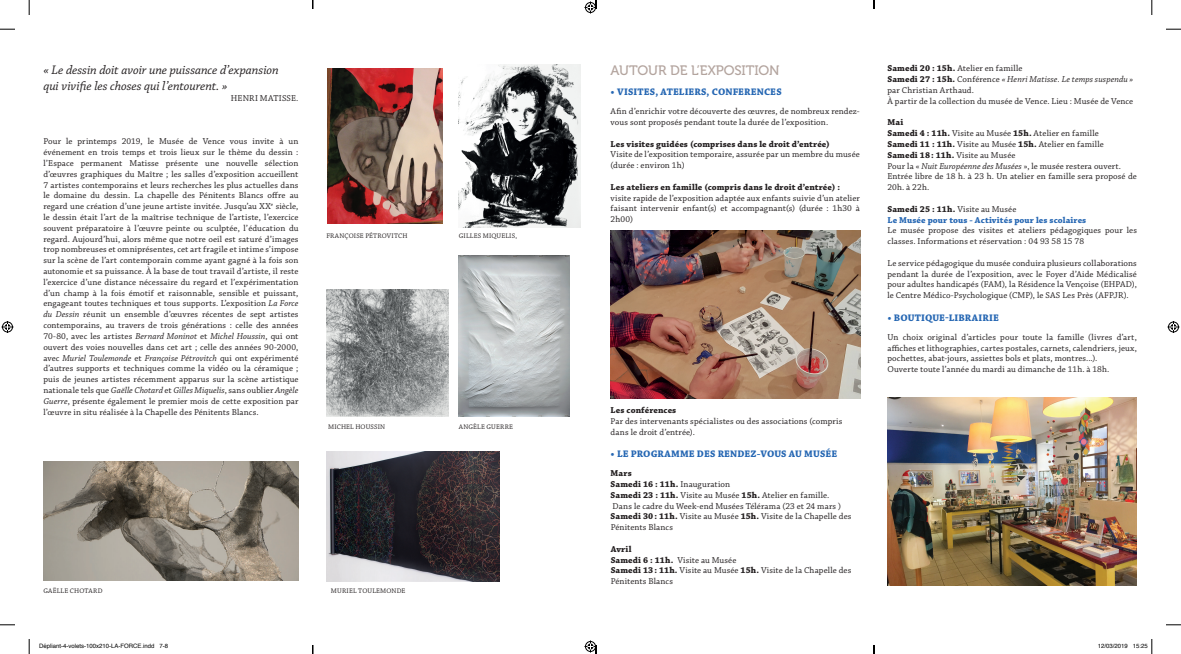
<style>
.page{position:relative;width:1181px;height:654px;background:#fff}
.page>*{position:absolute;margin:0;border:0;box-sizing:border-box;transform-origin:0 0}
.t1{font:13.6px "Museo 500";letter-spacing:-.01em;color:#b3a49e}
.t2{font:italic 13px/15.6px "Chaparral Pro";letter-spacing:-.005em;color:#231f20}
.t3{font:700 10px "Chaparral Pro";letter-spacing:.01em;color:#2667b3}
.t4{font:9px/10.8px "Chaparral Pro";letter-spacing:.01em;color:#231f20}
.t5{font:700 9px "Chaparral Pro";letter-spacing:.015em;color:#231f20}
.t6{font:700 9px/10.8px "Chaparral Pro";letter-spacing:.015em;color:#2667b3}
.t7{font:7px "Chaparral Pro";letter-spacing:.025em;color:#231f20}
.t8{font:6px "Helvetica";color:#000}
.s1{font-style:italic}
.s2{font-weight:700}
.s3{color:#231f20}
.s4{font-weight:400;color:#231f20}
</style>
<div class="page">
<img style="left:611px;top:230px;width:249px;height:168px">
<img style="left:887px;top:398px;width:250px;height:187px">
<img style="left:43px;top:461px;width:255px;height:120px">
<img style="left:327px;top:68px;width:116px;height:155px">
<img style="left:459px;top:255px;width:111px;height:161px">
<img style="left:327px;top:289px;width:122px;height:127px">
<img style="left:459px;top:65px;width:121px;height:162px">
<img style="left:327px;top:451px;width:173px;height:130px">
<svg style="left:0;top:29px;width:15px;height:1px"></svg>
<svg style="left:1166px;top:29px;width:15px;height:1px"></svg>
<svg style="left:0;top:624px;width:15px;height:1px"></svg>
<svg style="left:1166px;top:624px;width:15px;height:1px"></svg>
<svg style="left:29px;top:0;width:1px;height:15px"></svg>
<svg style="left:29px;top:639px;width:1px;height:15px"></svg>
<svg style="left:1151px;top:0;width:2px;height:15px"></svg>
<svg style="left:2px;top:321px;width:12px;height:12px"></svg>
<svg style="left:1167px;top:321px;width:12px;height:12px"></svg>
<svg style="left:1151px;top:639px;width:2px;height:15px"></svg>
<svg style="left:584px;top:0;width:13px;height:14px"></svg>
<svg style="left:584px;top:640px;width:13px;height:14px"></svg>
<svg style="left:873px;top:0;width:2px;height:9px"></svg>
<svg style="left:873px;top:645px;width:2px;height:9px"></svg>
<h2 class="t2" style="left:43px;top:63px;width:237px">« Le dessin doit avoir une puissance d’expansion qui vivifie les choses qui l’entourent. »</h2>
<p class="t4" style="left:231px;top:93px;width:69px">HENRI MATISSE.</p>
<p class="t4" style="left:43px;top:136px;width:257px;text-align:justify">Pour le printemps 2019, le Musée de Vence vous invite à un événement en trois temps et trois lieux sur le thème du dessin : l’Espace permanent Matisse présente une nouvelle sélection d’œuvres graphiques du Maître ; les salles d’exposition accueillent 7 artistes contemporains et leurs recherches les plus actuelles dans le domaine du dessin. La chapelle des Pénitents Blancs offre au regard une création d’une jeune artiste invitée. Jusqu’au XX<sup>e</sup> siècle, le dessin était l’art de la maîtrise technique de l’artiste, l’exercice souvent préparatoire à l’œuvre peinte ou sculptée, l’éducation du regard. Aujourd’hui, alors même que notre oeil est saturé d’images trop nombreuses et omniprésentes, cet art fragile et intime s’impose sur la scène de l’art contemporain comme ayant gagné à la fois son autonomie et sa puissance. À la base de tout travail d’artiste, il reste l’exercice d’une distance nécessaire du regard et l’expérimentation d’un champ à la fois émotif et raisonnable, sensible et puissant, engageant toutes techniques et tous supports. L’exposition <span class="s1">La Force du Dessin</span> réunit un ensemble d’œuvres récentes de sept artistes contemporains, au travers de trois générations : celle des années 70-80, avec les artistes <span class="s1">Bernard Moninot</span> et <span class="s1">Michel Houssin</span>, qui ont ouvert des voies nouvelles dans cet art ; celle des années 90-2000, avec <span class="s1">Muriel Toulemonde</span> et <span class="s1">Françoise Pétrovitch</span> qui ont expérimenté d’autres supports et techniques comme la vidéo ou la céramique ; puis de jeunes artistes récemment apparus sur la scène artistique nationale tels que <span class="s1">Gaëlle Chotard</span> et <span class="s1">Gilles Miquelis</span>, sans oublier <span class="s1">Angèle Guerre</span>, présente également le premier mois de cette exposition par l’œuvre in situ réalisée à la Chapelle des Pénitents Blancs.</p>
<p class="t7" style="left:326px;top:232px;width:83px">FRANÇOISE PÉTROVITCH</p>
<p class="t7" style="left:459px;top:232px;width:60px">GILLES MIQUELIS,</p>
<p class="t7" style="left:328px;top:423px;width:59px">MICHEL HOUSSIN</p>
<p class="t7" style="left:459px;top:423px;width:56px">ANGÈLE GUERRE</p>
<p class="t7" style="left:43px;top:587px;width:61px">GAËLLE CHOTARD</p>
<p class="t7" style="left:331px;top:587px;width:76px">MURIEL TOULEMONDE</p>
<h1 class="t1" style="left:611px;top:63px;width:170px">AUTOUR DE L’EXPOSITION</h1>
<p class="t3" style="left:611px;top:86px;width:173px">• VISITES, ATELIERS, CONFERENCES</p>
<p class="t4" style="left:611px;top:106px;width:251px">Afin d’enrichir votre découverte des œuvres, de nombreux rendez&shy;vous sont proposés pendant toute la durée de l’exposition.</p>
<p class="t5" style="left:611px;top:138px;width:221px">Les visites guidées (comprises dans le droit d’entrée)</p>
<p class="t4" style="left:611px;top:149px;width:251px">Visite de l’exposition temporaire, assurée par un membre du musée (durée : environ 1h)</p>
<p class="t5" style="left:611px;top:182px;width:231px">Les ateliers en famille (compris dans le droit d’entrée) :</p>
<p class="t4" style="left:611px;top:193px;width:251px;text-align:justify">visite rapide de l’exposition adaptée aux enfants suivie d’un atelier faisant intervenir enfant(s) et accompagnant(s) (durée : 1h30 à 2h00)</p>
<p class="t5" style="left:611px;top:405px;width:67px">Les conférences</p>
<p class="t4" style="left:611px;top:416px;width:233px">Par des intervenants spécialistes ou des associations (compris dans le droit d’entrée).</p>
<p class="t3" style="left:611px;top:448px;width:228px">• LE PROGRAMME DES RENDEZ-VOUS AU MUSÉE</p>
<p class="t4" style="left:611px;top:468px;width:242px"><span class="s2">Mars<br>Samedi 16 : 11h.</span> Inauguration<br><span class="s2">Samedi 23 : 11h.</span> Visite au Musée <span class="s2">15h.</span> Atelier en famille.<br>Dans le cadre du Week-end Musées Télérama (23 et 24 mars )<br><span class="s2">Samedi 30: 11h.</span> Visite au Musée <span class="s2">15h.</span> Visite de la Chapelle des Pénitents Blancs</p>
<p class="t4" style="left:611px;top:544px;width:242px"><span class="s2">Avril<br>Samedi 6 : 11h.</span> Visite au Musée<br><span class="s2">Samedi 13: 11h.</span> Visite au Musée <span class="s2">15h.</span> Visite de la Chapelle des<br>Pénitents Blancs</p>
<p class="t4" style="left:887px;top:63px;width:247px"><span class="s2">Samedi 20 : 15h.</span> Atelier en famille<br><span class="s2">Samedi 27 : 15h.</span> Conférence <span class="s1">« Henri Matisse. Le temps suspendu » </span>par Christian Arthaud.<br>À partir de la collection du musée de Vence. Lieu : Musée de Vence</p>
<p class="t4" style="left:887px;top:117px;width:251px"><span class="s2">Mai<br>Samedi 4 : 11h.</span> Visite au Musée <span class="s2">15h.</span> Atelier en famille<br><span class="s2">Samedi 11 : 11h.</span> Visite au Musée <span class="s2">15h.</span> Atelier en famille<br><span class="s2">Samedi 18: 11h.</span> Visite au Musée<br>Pour la « <span class="s1">Nuit Européenne des Musées</span> », le musée restera ouvert.<br>Entrée libre de 18 h. à 23 h. Un atelier en famille sera proposé de 20h. à 22h.</p>
<p class="t6" style="left:887px;top:204px;width:200px"><span class="s3">Samedi 25 : 11h.</span> <span class="s4">Visite au Musée<br></span>Le Musée pour tous - Activités pour les scolaires</p>
<p class="t4" style="left:887px;top:225px;width:251px">Le musée propose des visites et ateliers pédagogiques pour les classes. Informations et réservation : 04 93 58 15 78</p>
<p class="t4" style="left:887px;top:258px;width:251px;text-align:justify">Le service pédagogique du musée conduira plusieurs collaborations pendant la durée de l’exposition, avec le Foyer d’Aide Médicalisé pour adultes handicapés (FAM), la Résidence la Vençoise (EHPAD), le Centre Médico-Psychologique (CMP), le SAS Les Près (AFPJR).</p>
<p class="t3" style="left:887px;top:312px;width:113px">• BOUTIQUE-LIBRAIRIE</p>
<p class="t4" style="left:887px;top:332px;width:251px">Un choix original d’articles pour toute la famille (livres d’art, affiches et lithographies, cartes postales, carnets, calendriers, jeux, pochettes, abat-jours, assiettes bols et plats, montres...).<br>Ouverte toute l’année du mardi au dimanche de 11h. à 18h.</p>
<p class="t8" style="left:39px;top:641px;width:131px">Dépliant-4-volets-100x210-LA-FORCE.indd 7-8</p>
<p class="t8" style="left:1098px;top:641px;width:52px">12/03/2019 15:25</p>
</div>
